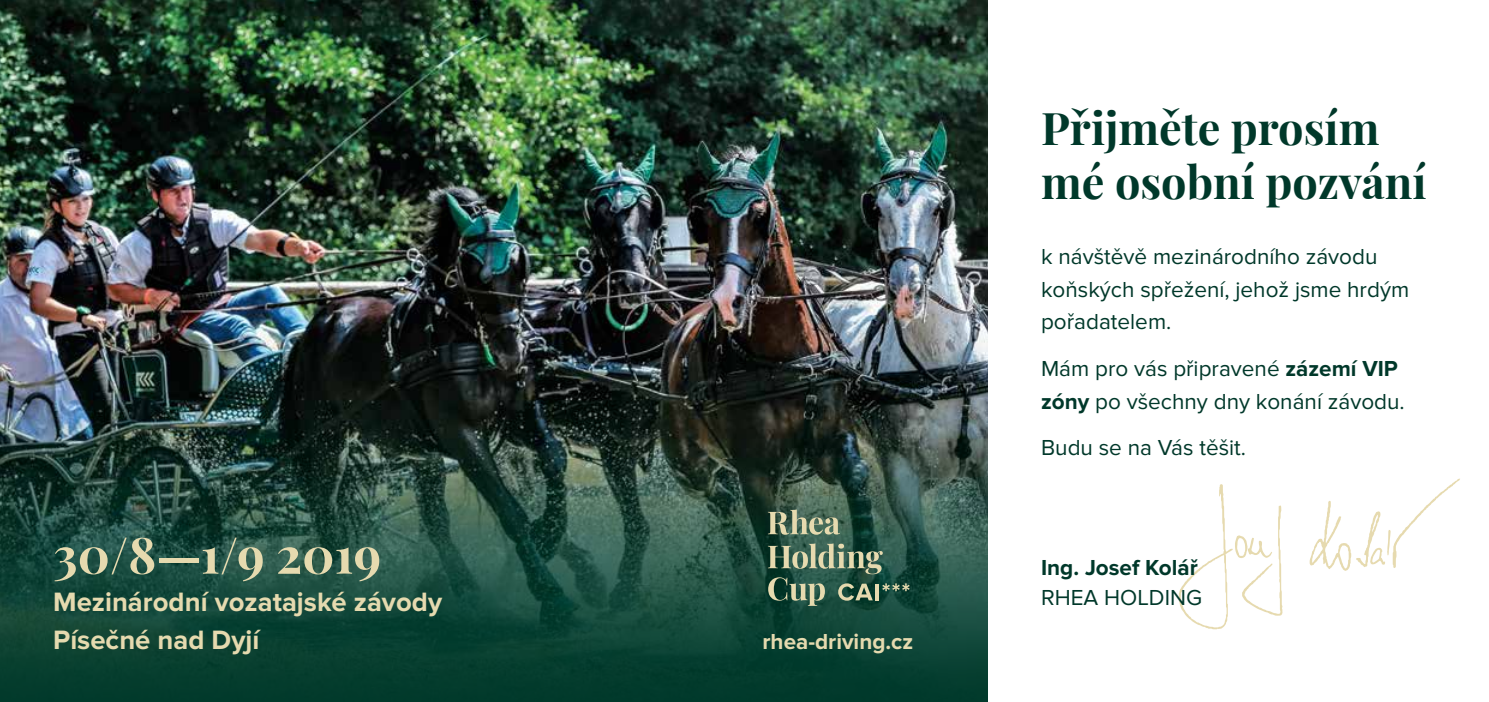
<style>
.page{position:relative;width:1489px;height:702px;background:#fff}
.page>*{position:absolute;margin:0;border:0;box-sizing:border-box;transform-origin:0 0}
.t1{font:700 50px "Playfair Display";color:#e6daaf}
.t2{font:700 45px/54px "Playfair Display";color:#00382a}
.t3{font:700 27.5px/37.5px "Proxima Nova";color:#e6daaf}
.t4{font:22.5px/32.5px "Proxima Nova";color:#00382a}
.t5{font:700 22.5px "Proxima Nova";color:#e6daaf}
.t6{font:700 22.5px "Proxima Nova";color:#00382a}
.s1{font-weight:700}
</style>
<div class="page">
<svg style="left:1178px;top:484px;width:104px;height:145px"></svg>
<svg style="left:1309px;top:479px;width:150px;height:92px"></svg>
<img style="left:0;top:0;width:987px;height:434px">
<svg style="left:0;top:434px;width:987px;height:268px;background:#1c473a"></svg>
<svg style="left:767px;top:509px;width:73px;height:25px;background:#7a8a71"></svg>
<svg style="left:767px;top:543px;width:142px;height:63px;background:#4a6c58"></svg>
<h1 class="t1" style="left:53px;top:519px;width:329px">30/8—1/9 2019</h1>
<p class="t3" style="left:53px;top:584px;width:390px">Mezinárodní vozatajské závody<br>Písečné nad Dyjí</p>
<p class="t5" style="left:762px;top:628px;width:152px">rhea-driving.cz</p>
<h2 class="t2" style="left:1041px;top:100px;width:387px">Přijměte prosím mé osobní pozvání</h2>
<p class="t4" style="left:1041px;top:241px;width:369px">k návštěvě mezinárodního závodu koňských spřežení, jehož jsme hrdým pořadatelem.</p>
<p class="t4" style="left:1041px;top:352px;width:365px">Mám pro vás připravené <span class="s1">zázemí VIP zóny</span> po všechny dny konání závodu.</p>
<p class="t4" style="left:1041px;top:432px;width:206px">Budu se na Vás těšit.</p>
<p class="t6" style="left:1041px;top:555px;width:158px">Ing. Josef Kolář</p>
<p class="t4" style="left:1041px;top:582px;width:162px">RHEA HOLDING</p>
</div>
